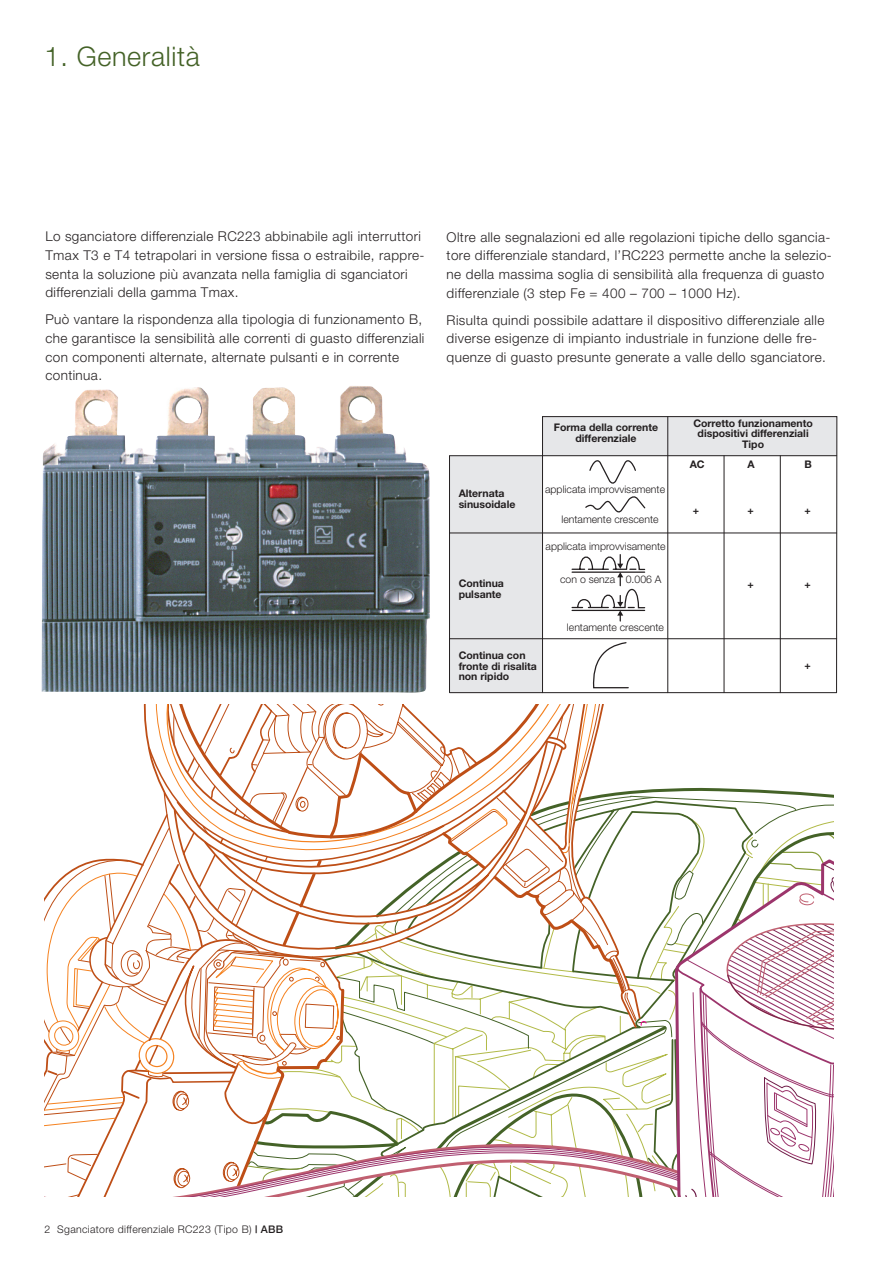
<style>
.page{position:relative;width:893px;height:1263px;background:#fff}
.page>*{position:absolute;margin:0;border:0;box-sizing:border-box;transform-origin:0 0}
.t1{font:300 27px "Helvetica Neue";letter-spacing:.025em;color:#446227}
.t2{font:300 13.5px/18.6px "Helvetica Neue";letter-spacing:.03em;color:#231f20}
.t3{font:700 10.5px/10.5px "Helvetica Neue";color:#231f20}
.t4{font:300 10.5px "Helvetica Neue";color:#231f20}
.t5{font:300 10.5px "Helvetica Neue";letter-spacing:.03em;color:#231f20}
.s1{font-weight:500}
</style>
<div class="page">
<div style="left:542px;top:417px;width:294px;height:39px;background:#e6e7e9"></div>
<svg style="left:449px;top:455px;width:386px;height:238px"></svg>
<hr style="left:667px;top:417px;width:1px;height:276px;background:#231f20">
<hr style="left:724px;top:456px;width:1px;height:237px;background:#231f20">
<hr style="left:780px;top:456px;width:1px;height:237px;background:#231f20">
<div style="left:542px;top:416px;width:295px;height:277px;border:1px solid #231f20"></div>
<hr style="left:450px;top:692px;width:386px;height:1px;background:#231f20">
<img style="left:42px;top:386px;width:388px;height:307px">
<svg style="left:44px;top:705px;width:790px;height:491px"></svg>
<h1 class="t1" style="left:45px;top:40px;width:157px">1. Generalità</h1>
<p class="t2" style="left:45px;top:227px;width:381px">Lo sganciatore differenziale RC223 abbinabile agli interruttori Tmax T3 e T4 tetrapolari in versione fissa o estraibile, rappre&shy;senta la soluzione più avanzata nella famiglia di sganciatori differenziali della gamma Tmax.</p>
<p class="t2" style="left:45px;top:310px;width:381px">Può vantare la rispondenza alla tipologia di funzionamento B, che garantisce la sensibilità alle correnti di guasto differenziali con componenti alternate, alternate pulsanti e in corrente continua.</p>
<p class="t2" style="left:447px;top:227px;width:387px">Oltre alle segnalazioni ed alle regolazioni tipiche dello sgancia&shy;tore differenziale standard, l’RC223 permette anche la selezio&shy;ne della massima soglia di sensibilità alla frequenza di guasto differenziale (3 step Fe = 400 – 700 – 1000 Hz).</p>
<p class="t2" style="left:447px;top:310px;width:381px">Risulta quindi possibile adattare il dispositivo differenziale alle diverse esigenze di impianto industriale in funzione delle fre&shy;quenze di guasto presunte generate a valle dello sganciatore.</p>
<p class="t3" style="left:554px;top:422px;width:106px;text-align:center">Forma della corrente differenziale</p>
<p class="t3" style="left:693px;top:418px;width:121px;text-align:center">Corretto funzionamento dispositivi differenziali<br>Tipo</p>
<p class="t3" style="left:459px;top:488px;width:58px">Alternata sinusoidale</p>
<p class="t3" style="left:459px;top:578px;width:47px">Continua pulsante</p>
<p class="t3" style="left:459px;top:650px;width:80px">Continua con fronte di risalita non ripido</p>
<p class="t4" style="left:545px;top:483px;width:121px">applicata improvvisamente</p>
<p class="t4" style="left:561px;top:513px;width:99px">lentamente crescente</p>
<p class="t4" style="left:546px;top:539px;width:121px">applicata improvvisamente</p>
<p class="t4" style="left:560px;top:573px;width:103px">con o senza 0.006 A</p>
<p class="t4" style="left:567px;top:620px;width:99px">lentamente crescente</p>
<p class="t3" style="left:690px;top:459px;width:16px">AC</p>
<p class="t3" style="left:747px;top:459px;width:9px">A</p>
<p class="t3" style="left:804px;top:459px;width:9px">B</p>
<p class="t3" style="left:693px;top:505px;width:8px">+</p>
<p class="t3" style="left:747px;top:505px;width:8px">+</p>
<p class="t3" style="left:804px;top:505px;width:8px">+</p>
<p class="t3" style="left:747px;top:579px;width:8px">+</p>
<p class="t3" style="left:804px;top:579px;width:8px">+</p>
<p class="t3" style="left:804px;top:660px;width:8px">+</p>
<p class="t5" style="left:45px;top:1223px;width:240px">2 Sganciatore differenziale RC223 (Tipo B) <span class="s1">| ABB</span></p>
</div>
